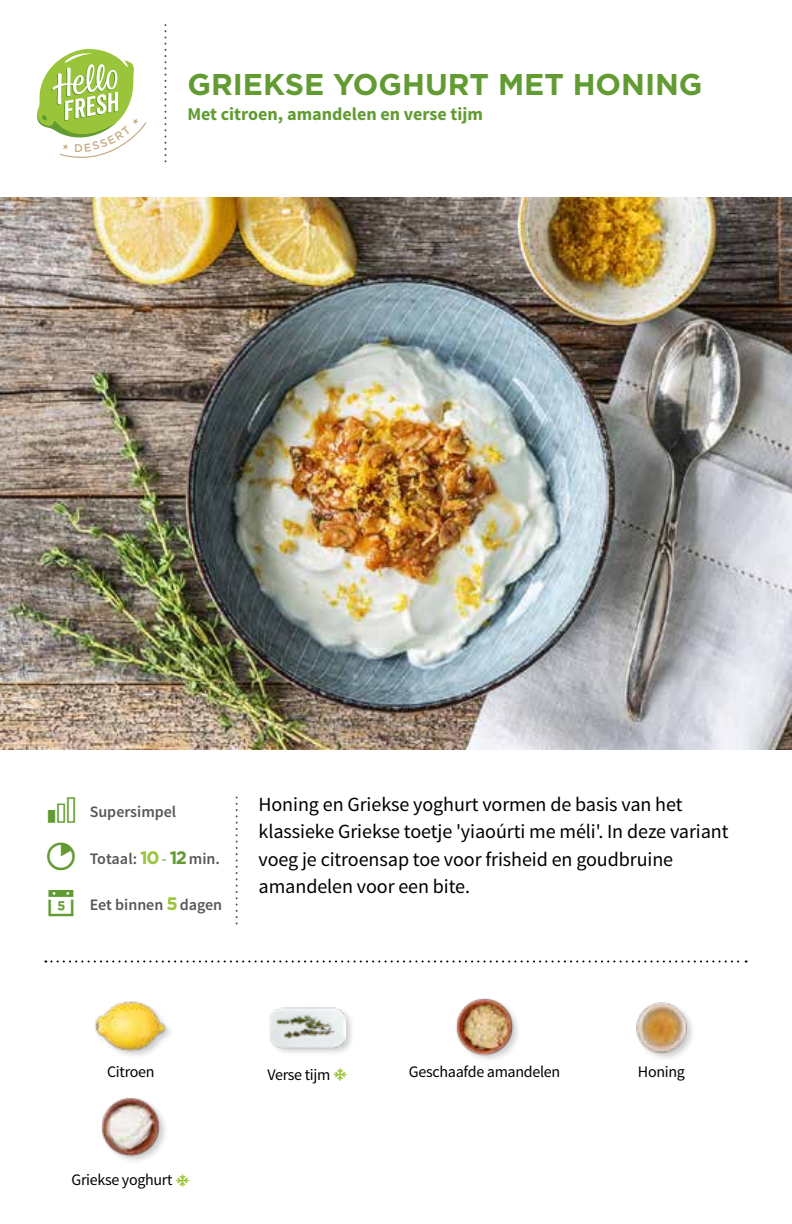
<style>
.page{position:relative;width:792px;height:1224px;background:#fff}
.page>*{position:absolute;margin:0;border:0;box-sizing:border-box;transform-origin:0 0}
.t1{font:700 30px "Gotham";color:#619b31}
.t2{font:20px/27.4px "Source Sans Pro";letter-spacing:-.005em;color:#000}
.t3{font:700 18px "Source Sans Pro";color:#619b31}
.t4{font:16px "Source Sans Pro";letter-spacing:-.02em;color:#000}
.t5{font:600 16px "Source Sans Pro";color:#575756}
.s1{font-family:"Gotham";font-weight:700;font-size:18px;color:#9ac43a}
.s2{color:#87ac54}
.s3{font-family:"Gotham";font-weight:700;font-size:18px;color:#619b31}
</style>
<div class="page">
<svg style="left:45px;top:960px;width:702px;height:2px"></svg>
<img style="left:101px;top:1098px;width:64px;height:63px">
<img style="left:636px;top:1002px;width:57px;height:56px">
<img style="left:455px;top:998px;width:63px;height:61px">
<div style="left:269px;top:1006px;width:86px;height:50px;background:#000;opacity:.2"></div>
<img style="left:270px;top:1006px;width:76px;height:50px">
<img style="left:94px;top:1001px;width:74px;height:55px">
<img style="left:0;top:198px;width:792px;height:552px">
<svg style="left:37px;top:48px;width:109px;height:110px"></svg>
<h1 class="t1" style="left:187px;top:65px;width:517px">GRIEKSE YOGHURT MET HONING</h1>
<p class="t3" style="left:187px;top:102px;width:297px">Met citroen, amandelen en verse tijm</p>
<p class="t5" style="left:90px;top:801px;width:88px">Supersimpel</p>
<p class="t2" style="left:259px;top:791px;width:472px">Honing en Griekse yoghurt vormen de basis van het klassieke Griekse toetje 'yiaoúrti me méli'. In deze variant voeg je citroensap toe voor frisheid en goudbruine amandelen voor een bite.</p>
<p class="t5" style="left:90px;top:848px;width:132px">Totaal: <span class="s1">10</span><span class="s2">-</span> <span class="s3">12</span> min.</p>
<p class="t5" style="left:90px;top:894px;width:134px">Eet binnen <span class="s1">5</span> dagen</p>
<p class="t4" style="left:268px;top:1064px;width:64px">Verse tijm</p>
<p class="t4" style="left:409px;top:1062px;width:153px">Geschaafde amandelen</p>
<p class="t4" style="left:107px;top:1062px;width:49px">Citroen</p>
<p class="t4" style="left:638px;top:1062px;width:49px">Honing</p>
<p class="t4" style="left:72px;top:1170px;width:103px">Griekse yoghurt</p>
</div>
